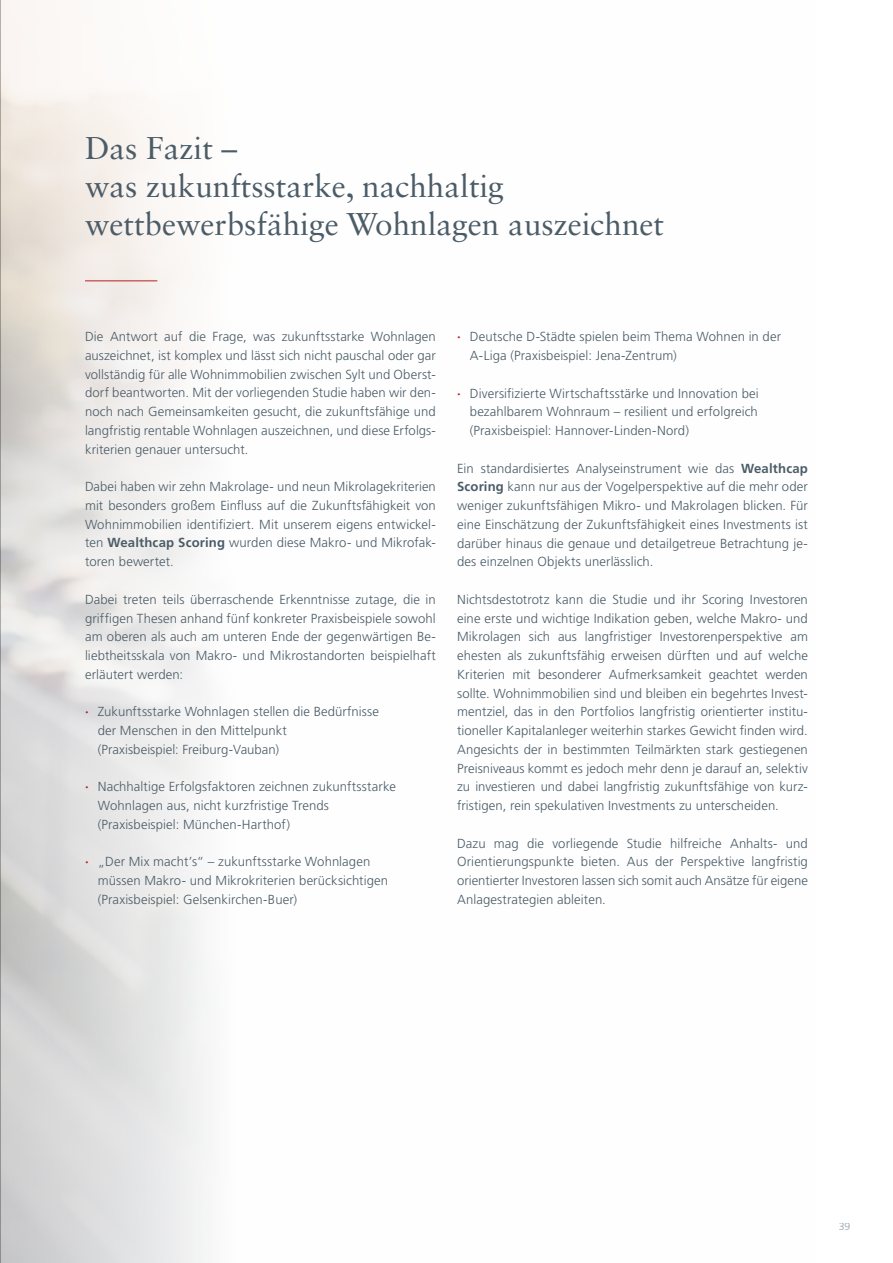
<style>
.page{position:relative;width:893px;height:1263px;background:#fff}
.page>*{position:absolute;margin:0;border:0;box-sizing:border-box;transform-origin:0 0}
.t1{font:31.5px/37.8px "Sabon LT Std";color:#4b5c67}
.t2{font:300 13.2px/18.8px "Frutiger LT Pro";letter-spacing:.005em;color:#4b5c67;text-align:justify}
.t3{font:300 13.2px/18.8px "Frutiger";letter-spacing:.005em;color:#4b5c67;text-align:justify}
.t4{font:300 10.5px "Frutiger LT Pro";color:#8f9ea8}
.s1{font-weight:700}
.s2{font-weight:700;color:#b51f1f}
</style>
<div class="page">
<hr style="left:85px;top:280px;width:72px;height:1px;background:#b51f1f">
<hr style="left:0;top:0;width:1px;height:1263px;background:#706f6f">
<h1 class="t1" style="left:85px;top:129px;width:580px">Das Fazit –<br>was zukunftsstarke, nachhaltig wettbewerbsfähige Wohnlagen auszeichnet</h1>
<p class="t3" style="left:85px;top:327px;width:352px">Die Antwort auf die Frage, was zukunftsstarke Wohnlagen auszeichnet, ist komplex und lässt sich nicht pauschal oder gar vollständig für alle Wohnimmobilien zwischen Sylt und Oberst&shy;dorf beantworten. Mit der vorliegenden Studie haben wir den&shy;noch nach Gemeinsamkeiten gesucht, die zukunftsfähige und langfristig rentable Wohnlagen auszeichnen, und diese Erfolgs&shy;kriterien genauer untersucht.</p>
<p class="t2" style="left:85px;top:477px;width:352px">Dabei haben wir zehn Makrolage- und neun Mikrolagekriterien mit besonders großem Einfluss auf die Zukunftsfähigkeit von Wohnimmobilien identifiziert. Mit unserem eigens entwickel&shy;ten <span class="s1">Wealthcap Scoring</span> wurden diese Makro- und Mikrofak&shy;toren bewertet.</p>
<p class="t2" style="left:85px;top:590px;width:352px">Dabei treten teils überraschende Erkenntnisse zutage, die in griffigen Thesen anhand fünf konkreter Praxisbeispiele sowohl am oberen als auch am unteren Ende der gegenwärtigen Be&shy;liebtheitsskala von Makro- und Mikrostandorten beispielhaft erläutert werden:</p>
<p class="t2" style="left:98px;top:702px;width:283px;text-align:left;text-indent:-13px"><span class="s2">∙</span> Zukunftsstarke Wohnlagen stellen die Bedürfnisse der Menschen in den Mittelpunkt<br>(Praxisbeispiel: Freiburg-Vauban)</p>
<p class="t2" style="left:98px;top:777px;width:300px;text-align:left;text-indent:-13px"><span class="s2">∙</span> Nachhaltige Erfolgsfaktoren zeichnen zukunftsstarke<br>Wohnlagen aus, nicht kurzfristige Trends (Praxisbeispiel: München-Harthof)</p>
<p class="t2" style="left:98px;top:852px;width:292px;text-align:left;text-indent:-13px"><span class="s2">∙</span> „Der Mix macht’s“ – zukunftsstarke Wohnlagen müssen Makro- und Mikrokriterien berücksichtigen (Praxisbeispiel: Gelsenkirchen-Buer)</p>
<p class="t2" style="left:470px;top:327px;width:313px;text-indent:-13px"><span class="s2">∙</span> Deutsche D-Städte spielen beim Thema Wohnen in der<br>A-Liga (Praxisbeispiel: Jena-Zentrum)</p>
<p class="t2" style="left:470px;top:384px;width:290px;text-indent:-13px"><span class="s2">∙</span> Diversifizierte Wirtschaftsstärke und Innovation bei bezahlbarem Wohnraum – resilient und erfolgreich (Praxisbeispiel: Hannover-Linden-Nord)</p>
<p class="t2" style="left:457px;top:459px;width:352px">Ein standardisiertes Analyseinstrument wie das <span class="s1">Wealthcap Scoring</span> kann nur aus der Vogelperspektive auf die mehr oder weniger zukunftsfähigen Mikro- und Makrolagen blicken. Für eine Einschätzung der Zukunftsfähigkeit eines Investments ist darüber hinaus die genaue und detailgetreue Betrachtung je&shy;des einzelnen Objekts unerlässlich.</p>
<p class="t2" style="left:457px;top:590px;width:352px">Nichtsdestotrotz kann die Studie und ihr Scoring Investoren eine erste und wichtige Indikation geben, welche Makro- und Mikrolagen sich aus langfristiger Investorenperspektive am ehesten als zukunftsfähig erweisen dürften und auf welche Kriterien mit besonderer Aufmerksamkeit geachtet werden sollte. Wohnimmobilien sind und bleiben ein begehrtes Invest&shy;mentziel, das in den Portfolios langfristig orientierter institu&shy;tioneller Kapitalanleger weiterhin starkes Gewicht finden wird.<br>Angesichts der in bestimmten Teilmärkten stark gestiegenen Preisniveaus kommt es jedoch mehr denn je darauf an, selektiv zu investieren und dabei langfristig zukunftsfähige von kurz&shy;fristigen, rein spekulativen Investments zu unterscheiden.</p>
<p class="t2" style="left:457px;top:834px;width:352px">Dazu mag die vorliegende Studie hilfreiche Anhalts- und Orientierungspunkte bieten. Aus der Perspektive langfristig orientierter Investoren lassen sich somit auch Ansätze für eigene Anlagestrategien ableiten.</p>
<p class="t4" style="left:839px;top:1221px;width:13px">39</p>
</div>
